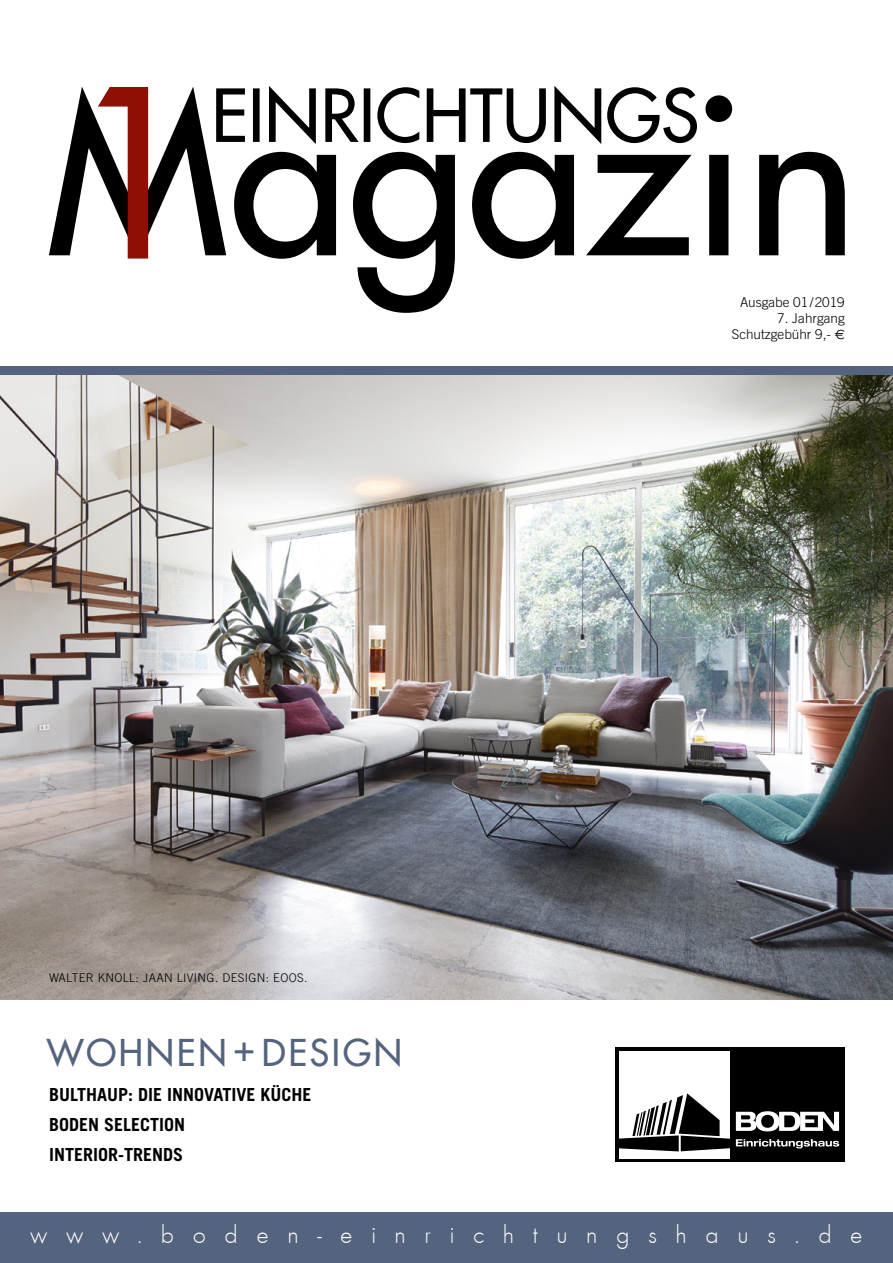
<style>
.page{position:relative;width:893px;height:1263px;background:#fff}
.page>*{position:absolute;margin:0;border:0;box-sizing:border-box;transform-origin:0 0}
.t1{font:36px "Futura";letter-spacing:.075em;color:#54647f}
.t2{font:25.65px "Futura T Light";letter-spacing:.725em;color:#fff}
.t3{font:700 18px/30px "Trade Gothic";color:#000}
.t4{font:300 13.5px/16.2px "Trade Gothic";color:#000;text-align:right}
.t5{font:300 12px "Trade Gothic";letter-spacing:.03em;color:#000}
.s1{font-family:"Euro Sig";font-weight:400}
</style>
<div class="page">
<img style="left:0;top:86px;width:893px;height:1177px">
<p class="t5" style="left:49px;top:970px;width:260px">WALTER KNOLL: JAAN LIVING. DESIGN: EOOS.</p>
<h1 class="t1" style="left:47px;top:1029px;width:357px">WOHNEN + DESIGN</h1>
<p class="t3" style="left:49px;top:1080px;width:264px">BULTHAUP: DIE INNOVATIVE KÜCHE<br>BODEN SELECTION<br>INTERIOR-TRENDS</p>
<p class="t4" style="left:740px;top:294px;width:106px">Ausgabe 01/2019</p>
<p class="t4" style="left:732px;top:310px;width:114px">7. Jahrgang<br>Schutzgebühr 9,- <span class="s1">€</span></p>
<h2 class="t2" style="left:30px;top:1220px;width:834px">www.boden-einrichtungshaus.de</h2>
</div>
